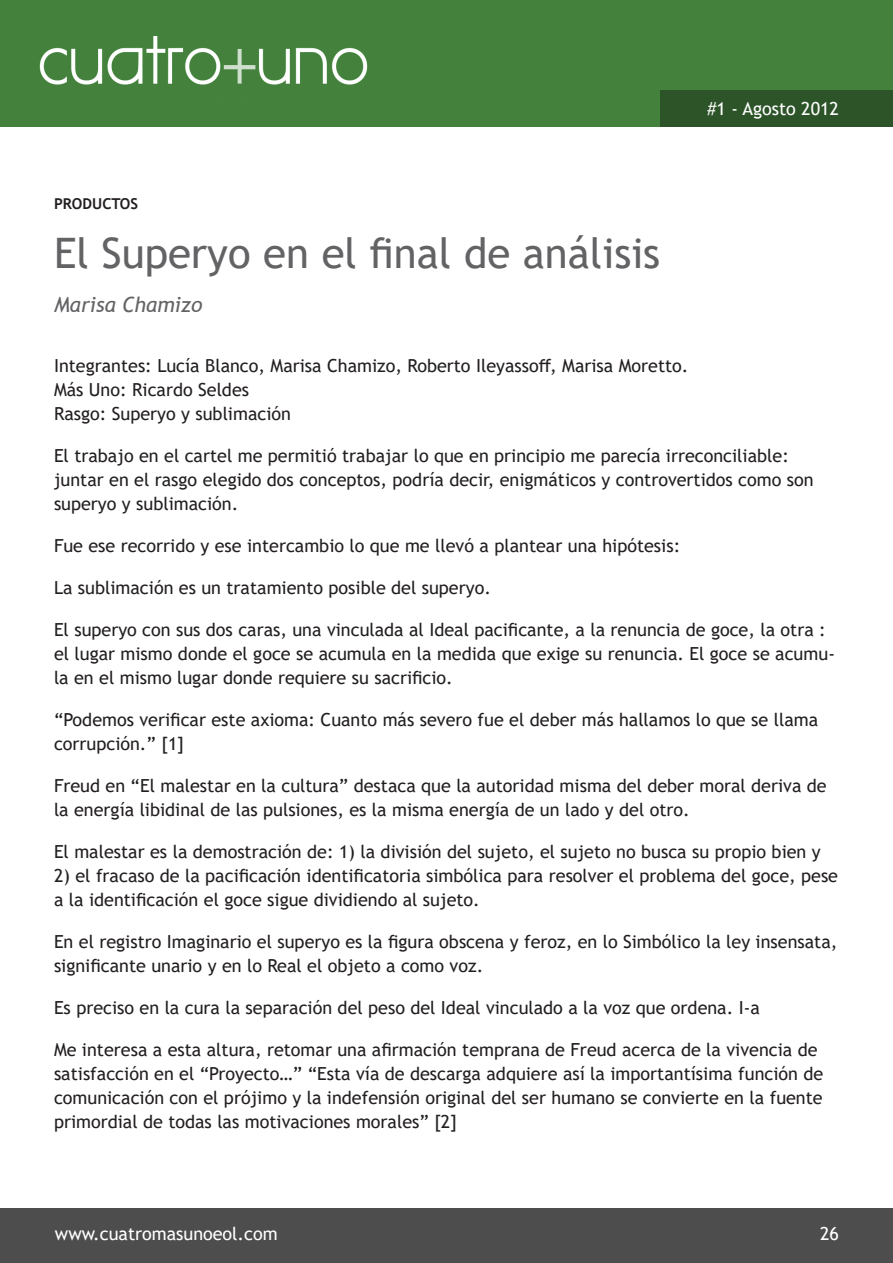
<style>
.page{position:relative;width:893px;height:1263px;background:#fff}
.page>*{position:absolute;margin:0;border:0;box-sizing:border-box;transform-origin:0 0}
.H1_Titulo{font:42px "Trebuchet MS";color:#636366}
.Autor{font:italic 21px "Trebuchet MS";color:#636366}
.t1{font:18px/24px "Trebuchet MS";color:#231f20}
.t2{font:18px "Trebuchet MS";color:#fff}
.Volanta{font:700 15px "Trebuchet MS";color:#231f20}
</style>
<div class="page">
<div style="left:0;top:0;width:893px;height:126px;background:#43813c"></div>
<img style="left:39px;top:36px;width:329px;height:49px">
<div style="left:661px;top:90px;width:232px;height:36px;background:#2c5428"></div>
<div style="left:0;top:1209px;width:893px;height:54px;background:#4d4d4d"></div>
<p class="Volanta" style="left:54px;top:194px;width:85px">PRODUCTOS</p>
<p class="H1_Titulo" style="left:54px;top:227px;width:608px">El Superyo en el final de análisis</p>
<p class="Autor" style="left:54px;top:291px;width:150px">Marisa Chamizo</p>
<p class="t2" style="left:707px;top:97px;width:133px">#1 - Agosto 2012</p>
<p class="t1" style="left:54px;top:353px;width:636px">Integrantes: Lucía Blanco, Marisa Chamizo, Roberto Ileyassoff, Marisa Moretto.<br>Más Uno: Ricardo Seldes<br>Rasgo: Superyo y sublimación</p>
<p class="t1" style="left:54px;top:443px;width:761px">El trabajo en el cartel me permitió trabajar lo que en principio me parecía irreconciliable: juntar en el rasgo elegido dos conceptos, podría decir, enigmáticos y controvertidos como son superyo y sublimación.</p>
<p class="t1" style="left:54px;top:533px;width:628px">Fue ese recorrido y ese intercambio lo que me llevó a plantear una hipótesis:</p>
<p class="t1" style="left:54px;top:575px;width:438px">La sublimación es un tratamiento posible del superyo.</p>
<p class="t1" style="left:54px;top:617px;width:783px">El superyo con sus dos caras, una vinculada al Ideal pacificante, a la renuncia de goce, la otra : el lugar mismo donde el goce se acumula en la medida que exige su renuncia. El goce se acumu&shy;la en el mismo lugar donde requiere su sacrificio.</p>
<p class="t1" style="left:54px;top:707px;width:766px">“Podemos verificar este axioma: Cuanto más severo fue el deber más hallamos lo que se llama corrupción.” [1]</p>
<p class="t1" style="left:54px;top:773px;width:774px">Freud en “El malestar en la cultura” destaca que la autoridad misma del deber moral deriva de la energía libidinal de las pulsiones, es la misma energía de un lado y del otro.</p>
<p class="t1" style="left:54px;top:839px;width:768px">El malestar es la demostración de: 1) la división del sujeto, el sujeto no busca su propio bien y</p>
<p class="t1" style="left:54px;top:863px;width:786px">2) el fracaso de la pacificación identificatoria simbólica para resolver el problema del goce, pese a la identificación el goce sigue dividiendo al sujeto.</p>
<p class="t1" style="left:54px;top:929px;width:785px">En el registro Imaginario el superyo es la figura obscena y feroz, en lo Simbólico la ley insensata, significante unario y en lo Real el objeto a como voz.</p>
<p class="t1" style="left:54px;top:995px;width:707px">Es preciso en la cura la separación del peso del Ideal vinculado a la voz que ordena. I-a</p>
<p class="t1" style="left:54px;top:1037px;width:771px">Me interesa a esta altura, retomar una afirmación temprana de Freud acerca de la vivencia de satisfacción en el “Proyecto…” “Esta vía de descarga adquiere así la importantísima función de comunicación con el prójimo y la indefensión original del ser humano se convierte en la fuente primordial de todas las motivaciones morales” [2]</p>
<p class="t2" style="left:55px;top:1222px;width:224px">www.cuatromasunoeol.com</p>
<p class="t2" style="left:820px;top:1222px;width:20px">26</p>
</div>
